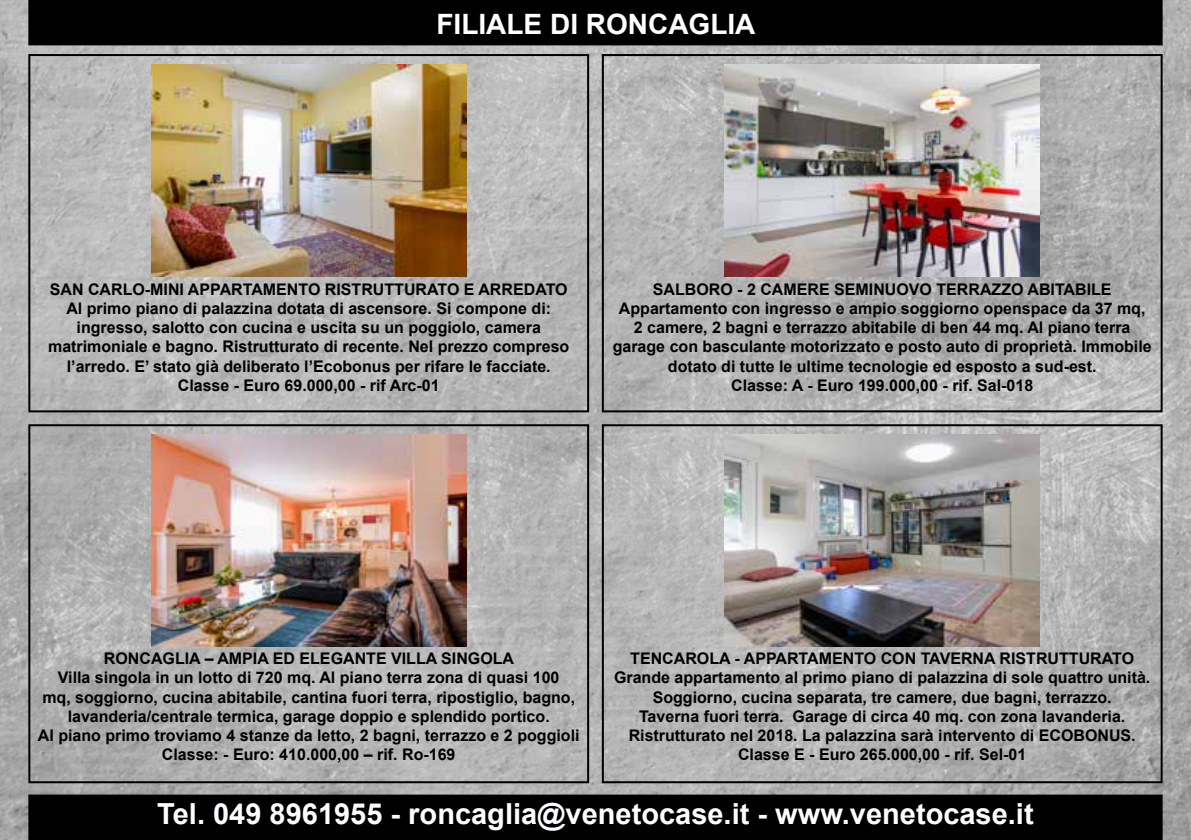
<style>
.page{position:relative;width:1191px;height:840px;background:#fff}
.page>*{position:absolute;margin:0;border:0;box-sizing:border-box;transform-origin:0 0}
.t1{font:700 29px "Arial";color:#fdfeff}
.t2{font:700 28px "Arial";color:#fff}
.t3{font:700 16px/19.2px "Arial";color:#000;text-align:center}
</style>
<div class="page">
<img style="left:0;top:0;width:1191px;height:839px">
<div style="left:28px;top:794px;width:1134px;height:45px;background:#000"></div>
<div style="left:28px;top:0;width:1134px;height:45px;background:#000"></div>
<div style="left:28px;top:54px;width:561px;height:358px;border:2px solid #000"></div>
<div style="left:602px;top:54px;width:560px;height:358px;border:2px solid #000"></div>
<div style="left:28px;top:424px;width:561px;height:358px;border:2px solid #000"></div>
<div style="left:602px;top:424px;width:560px;height:358px;border:2px solid #000"></div>
<img style="left:151px;top:65px;width:315px;height:211px">
<img style="left:724px;top:65px;width:315px;height:211px">
<img style="left:151px;top:434px;width:315px;height:211px">
<img style="left:724px;top:434px;width:315px;height:212px">
<h2 class="t2" style="left:436px;top:5px;width:320px">FILIALE DI RONCAGLIA</h2>
<p class="t3" style="left:48px;top:279px;width:523px">SAN CARLO-MINI APPARTAMENTO RISTRUTTURATO E ARREDATO Al primo piano di palazzina dotata di ascensore. Si compone di: ingresso, salotto con cucina e uscita su un poggiolo, camera matrimoniale e bagno. Ristrutturato di recente. Nel prezzo compreso l’arredo. E’ stato già deliberato l’Ecobonus per rifare le facciate.<br>Classe - Euro 69.000,00 - rif Arc-01</p>
<p class="t3" style="left:613px;top:279px;width:540px">SALBORO - 2 CAMERE SEMINUOVO TERRAZZO ABITABILE Appartamento con ingresso e ampio soggiorno openspace da 37 mq, 2 camere, 2 bagni e terrazzo abitabile di ben 44 mq. Al piano terra garage con basculante motorizzato e posto auto di proprietà. Immobile dotato di tutte le ultime tecnologie ed esposto a sud-est.<br>Classe: A - Euro 199.000,00 - rif. Sal-018</p>
<p class="t3" style="left:38px;top:648px;width:543px">RONCAGLIA – AMPIA ED ELEGANTE VILLA SINGOLA<br>Villa singola in un lotto di 720 mq. Al piano terra zona di quasi 100<br>mq, soggiorno, cucina abitabile, cantina fuori terra, ripostiglio, bagno, lavanderia/centrale termica, garage doppio e splendido portico.<br>Al piano primo troviamo 4 stanze da letto, 2 bagni, terrazzo e 2 poggioli Classe: - Euro: 410.000,00 – rif. Ro-169</p>
<p class="t3" style="left:614px;top:648px;width:538px">TENCAROLA - APPARTAMENTO CON TAVERNA RISTRUTTURATO Grande appartamento al primo piano di palazzina di sole quattro unità.<br>Soggiorno, cucina separata, tre camere, due bagni, terrazzo.<br>Taverna fuori terra. Garage di circa 40 mq. con zona lavanderia.<br>Ristrutturato nel 2018. La palazzina sarà intervento di ECOBONUS.<br>Classe E - Euro 265.000,00 - rif. Sel-01</p>
<h1 class="t1" style="left:157px;top:792px;width:878px">Tel. 049 8961955 - roncaglia@venetocase.it - www.venetocase.it</h1>
</div>
